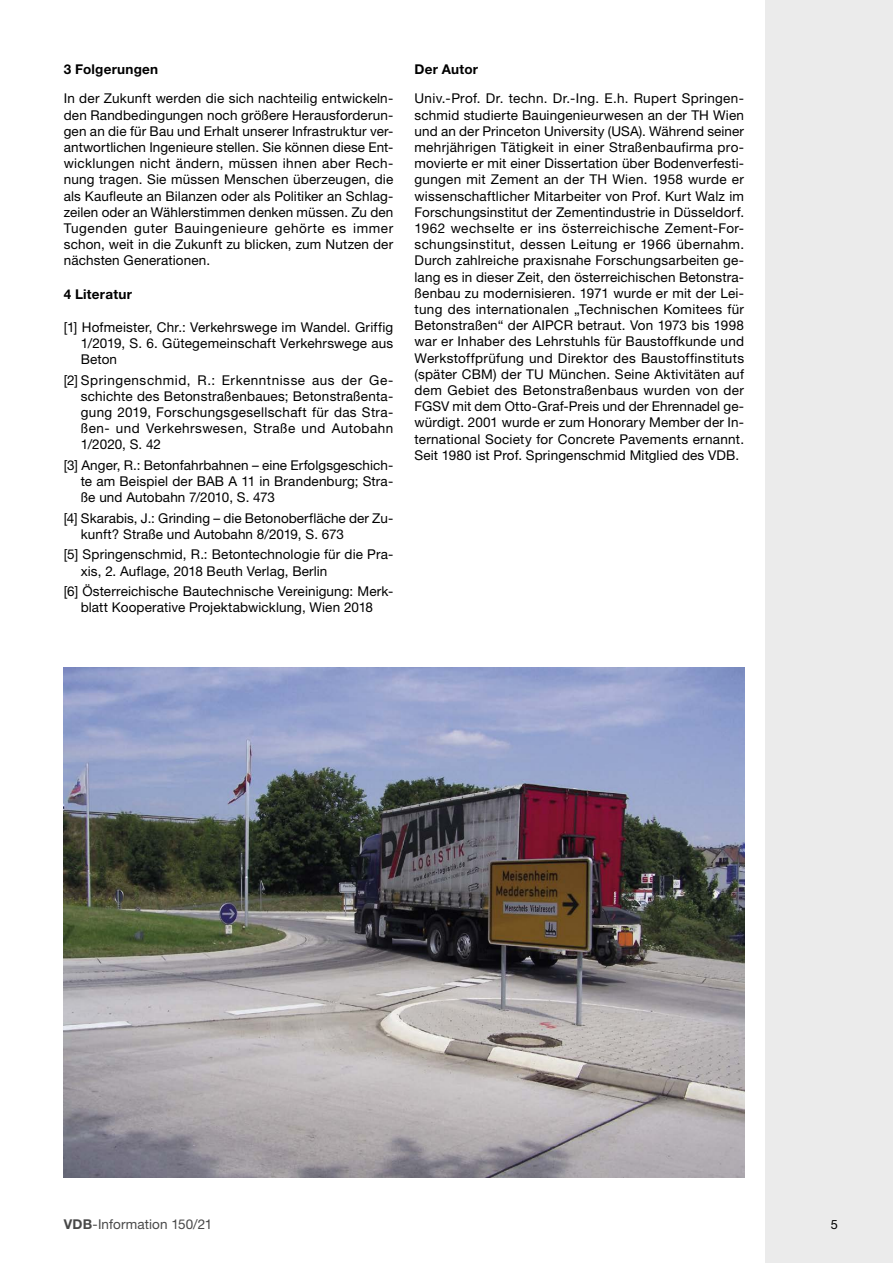
<style>
.page{position:relative;width:893px;height:1263px;background:#fff}
.page>*{position:absolute;margin:0;border:0;box-sizing:border-box;transform-origin:0 0}
.t1{font:13.5px/16.2px "Helvetica Neue";letter-spacing:.01em;color:#000;text-align:justify}
.t2{font:700 13.5px "Helvetica Neue";letter-spacing:.02em;color:#000}
.t3{font:13.5px "Helvetica Neue";letter-spacing:.005em;color:#484848}
.t4{font:12.75px "Helvetica Neue";color:#000}
.s1{font-weight:700}
</style>
<div class="page">
<div style="left:765px;top:0;width:128px;height:1263px;background:#ebebeb"></div>
<img style="left:64px;top:668px;width:680px;height:510px">
<p class="t2" style="left:64px;top:61px;width:96px">3 Folgerungen</p>
<p class="t1" style="left:64px;top:90px;width:331px">In der Zukunft werden die sich nachteilig entwickeln&shy;den Randbedingungen noch größere Herausforderun&shy;gen an die für Bau und Erhalt unserer Infrastruktur ver&shy;antwortlichen Ingenieure stellen. Sie können diese Ent&shy;wicklungen nicht ändern, müssen ihnen aber Rech&shy;nung tragen. Sie müssen Menschen überzeugen, die als Kaufleute an Bilanzen oder als Politiker an Schlag&shy;zeilen oder an Wählerstimmen denken müssen. Zu den Tugenden guter Bauingenieure gehörte es immer schon, weit in die Zukunft zu blicken, zum Nutzen der nächsten Generationen.</p>
<p class="t2" style="left:64px;top:285px;width:70px">4 Literatur</p>
<p class="t1" style="left:81px;top:319px;width:314px;text-indent:-17px">[1] Hofmeister, Chr.: Verkehrswege im Wandel. Griffig 1/2019, S. 6. Gütegemeinschaft Verkehrswege aus Beton</p>
<p class="t1" style="left:81px;top:371px;width:314px;text-indent:-17px">[2] Springenschmid, R.: Erkenntnisse aus der Ge&shy;schichte des Betonstraßenbaues; Betonstraßenta&shy;gung 2019, Forschungsgesellschaft für das Stra&shy;ßen- und Verkehrswesen, Straße und Autobahn 1/2020, S. 42</p>
<p class="t1" style="left:81px;top:457px;width:314px;text-indent:-17px">[3] Anger, R.: Betonfahrbahnen – eine Erfolgsgeschich&shy;te am Beispiel der BAB A 11 in Brandenburg; Stra&shy;ße und Autobahn 7/2010, S. 473</p>
<p class="t1" style="left:81px;top:510px;width:314px;text-indent:-17px">[4] Skarabis, J.: Grinding – die Betonoberfläche der Zu&shy;kunft? Straße und Autobahn 8/2019, S. 673</p>
<p class="t1" style="left:81px;top:546px;width:314px;text-indent:-17px">[5] Springenschmid, R.: Betontechnologie für die Pra&shy;xis, 2. Auflage, 2018 Beuth Verlag, Berlin</p>
<p class="t1" style="left:64px;top:583px;width:331px;text-align:center">[6] Österreichische Bautechnische Vereinigung: Merk&shy;blatt Kooperative Projektabwicklung, Wien 2018</p>
<p class="t2" style="left:415px;top:61px;width:65px">Der Autor</p>
<p class="t1" style="left:415px;top:90px;width:331px">Univ.-Prof. Dr. techn. Dr.-Ing. E.h. Rupert Springen&shy;schmid studierte Bauingenieurwesen an der TH Wien und an der Princeton University (USA). Während seiner mehrjährigen Tätigkeit in einer Straßenbaufirma pro&shy;movierte er mit einer Dissertation über Bodenverfesti&shy;gungen mit Zement an der TH Wien. 1958 wurde er wissenschaftlicher Mitarbeiter von Prof. Kurt Walz im Forschungsinstitut der Zementindustrie in Düsseldorf.<br>1962 wechselte er ins österreichische Zement-For&shy;schungsinstitut, dessen Leitung er 1966 übernahm.<br>Durch zahlreiche praxisnahe Forschungsarbeiten ge&shy;lang es in dieser Zeit, den österreichischen Betonstra&shy;ßenbau zu modernisieren. 1971 wurde er mit der Lei&shy;tung des internationalen „Technischen Komitees für Betonstraßen“ der AIPCR betraut. Von 1973 bis 1998 war er Inhaber des Lehrstuhls für Baustoffkunde und Werkstoffprüfung und Direktor des Baustoffinstituts (später CBM) der TU München. Seine Aktivitäten auf dem Gebiet des Betonstraßenbaus wurden von der FGSV mit dem Otto-Graf-Preis und der Ehrennadel ge&shy;würdigt. 2001 wurde er zum Honorary Member der In&shy;ternational Society for Concrete Pavements ernannt.<br>Seit 1980 ist Prof. Springenschmid Mitglied des VDB.</p>
<p class="t3" style="left:64px;top:1216px;width:150px"><span class="s1">VDB</span>-Information 150/21</p>
<p class="t4" style="left:831px;top:1217px;width:9px">5</p>
</div>
